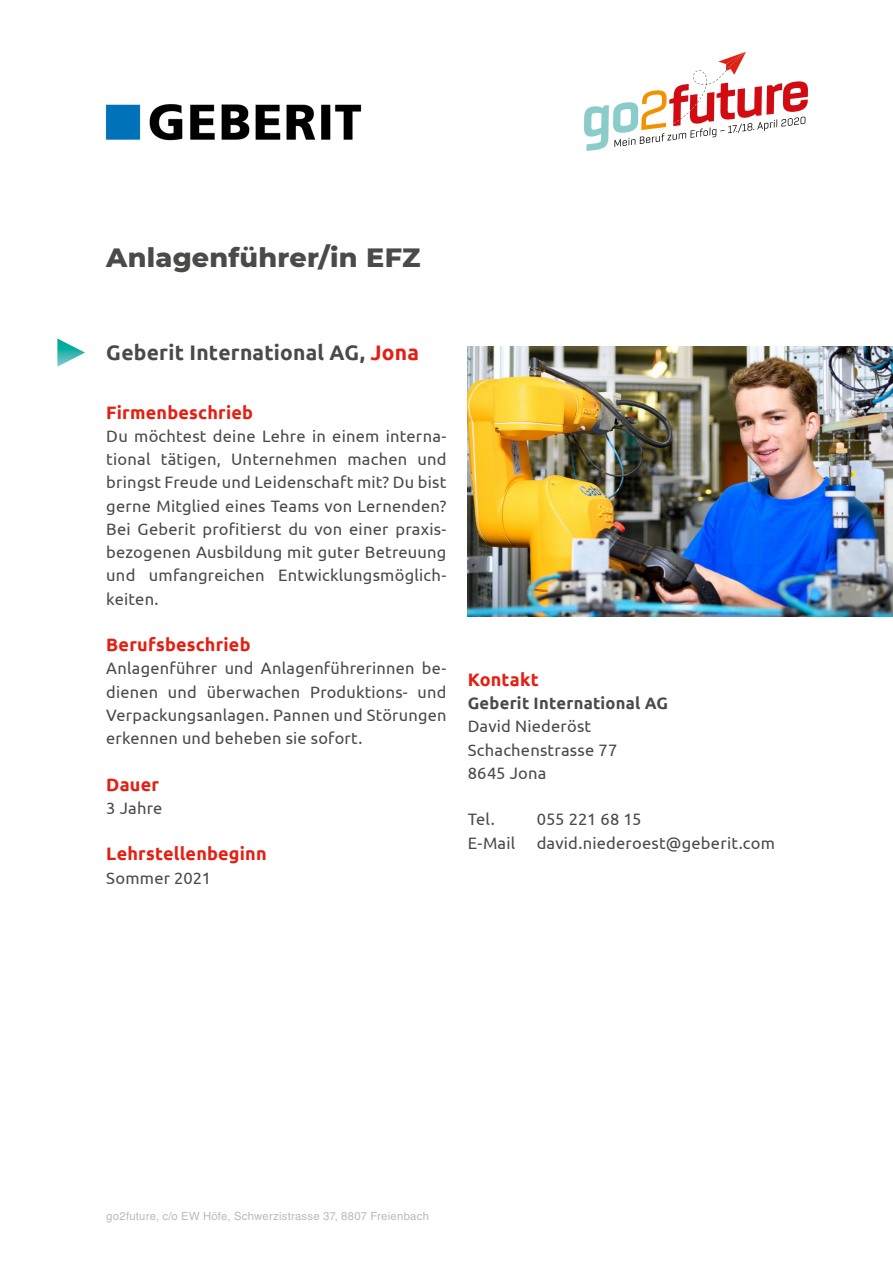
<style>
.page{position:relative;width:893px;height:1263px;background:#fff}
.page>*{position:absolute;margin:0;border:0;box-sizing:border-box;transform-origin:0 0}
.Firmenbezeichnung_gr{font:800 27px "Montserrat";letter-spacing:.01em;color:#4a4a49}
.Titel_Beruf_grau{font:700 21px "Ubuntu";letter-spacing:.01em;color:#4a4a49}
.Zwischentitel{font:700 18px "Ubuntu";letter-spacing:.01em;color:#e41f13}
.Lauftext{font:16.5px/23.2px "Ubuntu";letter-spacing:.01em;color:#4a4a49;text-align:justify}
.Lauftext-2{font:700 16.5px "Ubuntu";letter-spacing:.015em;color:#4a4a49}
.t1{font:11.25px "Helvetica LT Std";letter-spacing:.025em;color:#b9babd}
.s1{color:#e41f13}
</style>
<div class="page">
<svg style="left:584px;top:52px;width:224px;height:99px"></svg>
<img style="left:106px;top:104px;width:255px;height:36px">
<svg style="left:57px;top:338px;width:28px;height:29px"></svg>
<img style="left:468px;top:347px;width:425px;height:269px">
<p class="Firmenbezeichnung_gr" style="left:106px;top:238px;width:316px">Anlagenführer/in EFZ</p>
<p class="Titel_Beruf_grau" style="left:106px;top:340px;width:314px">Geberit International AG, <span class="s1">Jona</span></p>
<p class="Zwischentitel" style="left:106px;top:401px;width:148px">Firmenbeschrieb</p>
<p class="Lauftext" style="left:106px;top:424px;width:342px">Du möchtest deine Lehre in einem interna&shy;tional tätigen, Unternehmen machen und bringst Freude und Leidenschaft mit? Du bist gerne Mitglied eines Teams von Lernenden?<br>Bei Geberit profitierst du von einer praxis&shy;bezogenen Ausbildung mit guter Betreuung und umfangreichen Entwicklungsmöglich&shy;keiten.</p>
<p class="Zwischentitel" style="left:106px;top:634px;width:146px">Berufsbeschrieb</p>
<p class="Lauftext" style="left:106px;top:656px;width:342px">Anlagenführer und Anlagenführerinnen be&shy;dienen und überwachen Produktions- und Verpackungsanlagen. Pannen und Störungen erkennen und beheben sie sofort.</p>
<p class="Zwischentitel" style="left:106px;top:773px;width:54px">Dauer</p>
<p class="Lauftext" style="left:106px;top:796px;width:58px">3 Jahre</p>
<p class="Zwischentitel" style="left:106px;top:843px;width:162px">Lehrstellenbeginn</p>
<p class="Lauftext" style="left:106px;top:865px;width:106px">Sommer 2021</p>
<p class="Zwischentitel" style="left:468px;top:669px;width:72px">Kontakt</p>
<p class="Lauftext-2" style="left:468px;top:693px;width:202px">Geberit International AG</p>
<p class="Lauftext" style="left:468px;top:714px;width:125px">David Niederöst</p>
<p class="Lauftext" style="left:468px;top:738px;width:151px">Schachenstrasse 77</p>
<p class="Lauftext" style="left:468px;top:761px;width:80px">8645 Jona</p>
<p class="Lauftext" style="left:468px;top:807px;width:28px">Tel.</p>
<p class="Lauftext" style="left:537px;top:807px;width:106px">055 221 68 15</p>
<p class="Lauftext" style="left:468px;top:831px;width:49px">E-Mail</p>
<p class="Lauftext" style="left:537px;top:831px;width:240px">david.niederoest@geberit.com</p>
<p class="t1" style="left:106px;top:1210px;width:324px">go2future, c/o EW Höfe, Schwerzistrasse 37, 8807 Freienbach</p>
</div>
